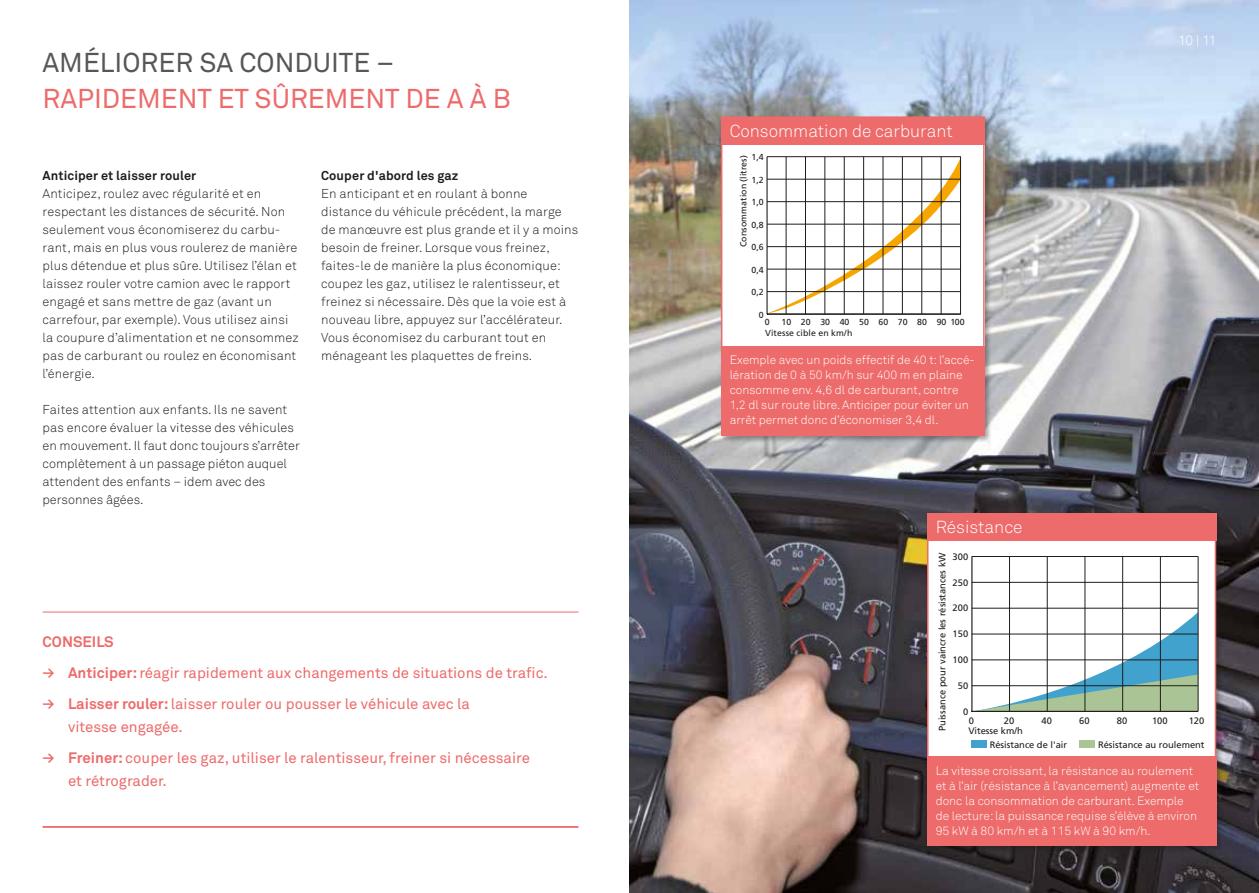
<style>
.page{position:relative;width:1259px;height:893px;background:#fff}
.page>*{position:absolute;margin:0;border:0;box-sizing:border-box;transform-origin:0 0}
.t1{font:27px "Akkurat Std";color:#ed6b6a}
.t2{font:27px "Akkurat Std";color:#575756}
.t3{font:300 17.25px "Akkurat Std";color:#fff}
.t4{font:15px/22.5px "Akkurat Std";color:#ed6b6a}
.t5{font:700 15px "Akkurat Std";color:#ed6b6a}
.t6{font:300 13.5px "Akkurat Std";color:#fff}
.t7{font:300 12.75px/18px "Akkurat Std";letter-spacing:.01em;color:#1d1d1b}
.t8{font:700 12.75px "Akkurat Std";letter-spacing:.01em;color:#1d1d1b}
.t9{font:300 12px/15px "Akkurat Std";color:#fff}
.t10{font:9.3px "Frutiger";color:#1d1d1b}
.t11{font:8.7px/11.6px "Frutiger";letter-spacing:.01em;color:#1d1d1b}
.s1{font-weight:700}
</style>
<div class="page">
<img style="left:629px;top:0;width:630px;height:893px">
<hr style="left:43px;top:612px;width:535px;height:1px;background:#ed6b6a">
<hr style="left:43px;top:826px;width:535px;height:2px;background:#ed6b6a">
<div style="left:925px;top:512px;width:299px;height:341px;background:#1d1d1b;opacity:.4"></div>
<div style="left:927px;top:521px;width:288px;height:242px;background:#fff"></div>
<div style="left:927px;top:513px;width:289px;height:28px;background:#ed6b6a"></div>
<div style="left:927px;top:757px;width:289px;height:89px;background:#ed6b6a"></div>
<svg style="left:974px;top:612px;width:223px;height:99px"></svg>
<hr style="left:1009px;top:557px;width:1px;height:154px;background:#1d1d1b">
<hr style="left:1047px;top:557px;width:1px;height:154px;background:#1d1d1b">
<hr style="left:1084px;top:557px;width:1px;height:154px;background:#1d1d1b">
<hr style="left:1122px;top:557px;width:1px;height:154px;background:#1d1d1b">
<hr style="left:1160px;top:557px;width:1px;height:154px;background:#1d1d1b">
<hr style="left:1197px;top:556px;width:1px;height:155px;background:#1d1d1b">
<hr style="left:971px;top:556px;width:1px;height:155px;background:#1d1d1b">
<hr style="left:971px;top:711px;width:227px;height:1px;background:#1d1d1b">
<hr style="left:971px;top:556px;width:227px;height:1px;background:#1d1d1b">
<hr style="left:971px;top:582px;width:227px;height:1px;background:#1d1d1b">
<hr style="left:971px;top:608px;width:227px;height:1px;background:#1d1d1b">
<hr style="left:971px;top:634px;width:227px;height:1px;background:#1d1d1b">
<hr style="left:971px;top:660px;width:227px;height:1px;background:#1d1d1b">
<hr style="left:971px;top:685px;width:227px;height:1px;background:#1d1d1b">
<div style="left:971px;top:740px;width:15px;height:8px;background:#42a2ce"></div>
<div style="left:1079px;top:741px;width:15px;height:7px;background:#aac495"></div>
<div style="left:927px;top:513px;width:289px;height:249px;border:2px solid #ed6b6a"></div>
<div style="left:719px;top:115px;width:273px;height:328px;background:#1d1d1b;opacity:.4"></div>
<div style="left:721px;top:124px;width:263px;height:231px;background:#fff"></div>
<div style="left:721px;top:117px;width:264px;height:27px;background:#ed6b6a"></div>
<div style="left:721px;top:116px;width:263px;height:235px;border:2px solid #ed6b6a"></div>
<svg style="left:766px;top:156px;width:195px;height:159px"></svg>
<hr style="left:960px;top:157px;width:1px;height:157px;background:#1d1d1b">
<div style="left:721px;top:346px;width:264px;height:90px;background:#ed6b6a"></div>
<h1 class="t2" style="left:43px;top:47px;width:353px">AMÉLIORER SA CONDUITE –</h1>
<h1 class="t1" style="left:43px;top:83px;width:470px">RAPIDEMENT ET SÛREMENT DE A À B</h1>
<p class="t8" style="left:43px;top:168px;width:155px">Anticiper et laisser rouler</p>
<p class="t7" style="left:43px;top:185px;width:257px">Anticipez, roulez avec régularité et en respectant les distances de sécurité. Non seulement vous économiserez du carbu&shy;rant, mais en plus vous roulerez de manière plus détendue et plus sûre. Utilisez l’élan et laissez rouler votre camion avec le rapport engagé et sans mettre de gaz (avant un carrefour, par exemple). Vous utilisez ainsi la coupure d’alimentation et ne consommez pas de carburant ou roulez en économisant l’énergie.</p>
<p class="t7" style="left:43px;top:401px;width:259px">Faites attention aux enfants. Ils ne savent pas encore évaluer la vitesse des véhicules en mouvement. Il faut donc toujours s’arrêter complètement à un passage piéton auquel attendent des enfants – idem avec des personnes âgées.</p>
<p class="t8" style="left:321px;top:168px;width:139px">Couper d'abord les gaz</p>
<p class="t7" style="left:321px;top:185px;width:259px">En anticipant et en roulant à bonne distance du véhicule précédent, la marge de manœuvre est plus grande et il y a moins besoin de freiner. Lorsque vous freinez, faites-le de manière la plus économique: coupez les gaz, utilisez le ralentisseur, et freinez si nécessaire. Dès que la voie est à nouveau libre, appuyez sur l’accélérateur.<br>Vous économisez du carburant tout en ménageant les plaquettes de freins.</p>
<p class="t5" style="left:43px;top:633px;width:73px">CONSEILS</p>
<p class="t4" style="left:43px;top:662px;width:507px"><span class="s1">→ Anticiper:</span> réagir rapidement aux changements de situations de trafic.</p>
<p class="t4" style="left:68px;top:693px;width:403px;text-indent:-26px"><span class="s1">→ Laisser rouler:</span> laisser rouler ou pousser le véhicule avec la vitesse engagée.</p>
<p class="t4" style="left:68px;top:747px;width:463px;text-indent:-26px"><span class="s1">→ Freiner:</span> couper les gaz, utiliser le ralentisseur, freiner si nécessaire et rétrograder.</p>
<h2 class="t3" style="left:729px;top:120px;width:225px">Consommation de carburant</h2>
<p class="t11" style="left:751px;top:151px;width:14px">1,4</p>
<p class="t11" style="left:737px;top:247px;width:93px;rotate:-90deg">Consommation (litres)</p>
<p class="t11" style="left:751px;top:174px;width:14px">1,2</p>
<p class="t11" style="left:751px;top:196px;width:14px">1,0</p>
<p class="t11" style="left:751px;top:219px;width:14px">0,8</p>
<p class="t11" style="left:751px;top:241px;width:14px">0,6</p>
<p class="t11" style="left:751px;top:264px;width:14px">0,4</p>
<p class="t11" style="left:751px;top:286px;width:14px">0,2</p>
<p class="t11" style="left:759px;top:309px;width:6px">0</p>
<p class="t11" style="left:764px;top:316px;width:6px">0</p>
<p class="t11" style="left:765px;top:316px;width:201px;text-indent:17px">10 20 30 40 50 60 70 80 90 100<br>Vitesse cible en km/h</p>
<p class="t9" style="left:729px;top:353px;width:246px">Exemple avec un poids effectif de 40 t: l’accé&shy;lération de 0 à 50 km/h sur 400 m en plaine consomme env. 4,6 dl de carburant, contre 1,2 dl sur route libre. Anticiper pour éviter un arrêt permet donc d’économiser 3,4 dl.</p>
<h2 class="t3" style="left:935px;top:517px;width:88px">Résistance</h2>
<p class="t6" style="left:1178px;top:32px;width:39px">10 | 11</p>
<p class="t10" style="left:936px;top:731px;width:180px;rotate:-90deg">Puissance pour vaincre les résistances kW</p>
<p class="t10" style="left:952px;top:551px;width:17px">300</p>
<p class="t10" style="left:952px;top:577px;width:17px">250</p>
<p class="t10" style="left:952px;top:603px;width:17px">200</p>
<p class="t10" style="left:952px;top:629px;width:17px">150</p>
<p class="t10" style="left:952px;top:654px;width:17px">100</p>
<p class="t10" style="left:958px;top:680px;width:12px">50</p>
<p class="t10" style="left:963px;top:706px;width:7px">0</p>
<p class="t10" style="left:968px;top:715px;width:7px">0</p>
<p class="t10" style="left:1004px;top:715px;width:12px">20</p>
<p class="t10" style="left:1041px;top:715px;width:12px">40</p>
<p class="t10" style="left:1079px;top:715px;width:12px">60</p>
<p class="t10" style="left:1117px;top:715px;width:12px">80</p>
<p class="t10" style="left:1152px;top:715px;width:17px">100</p>
<p class="t10" style="left:1188px;top:715px;width:17px">120</p>
<p class="t10" style="left:968px;top:725px;width:56px">Vitesse km/h</p>
<p class="t10" style="left:989px;top:739px;width:79px">Résistance de l'air</p>
<p class="t10" style="left:1098px;top:739px;width:108px">Résistance au roulement</p>
<p class="t9" style="left:935px;top:763px;width:265px">La vitesse croissant, la résistance au roulement et à l’air (résistance à l’avancement) augmente et donc la consommation de carburant. Exemple de lecture: la puissance requise s’élève à environ 95 kW à 80 km/h et à 115 kW à 90 km/h.</p>
</div>
